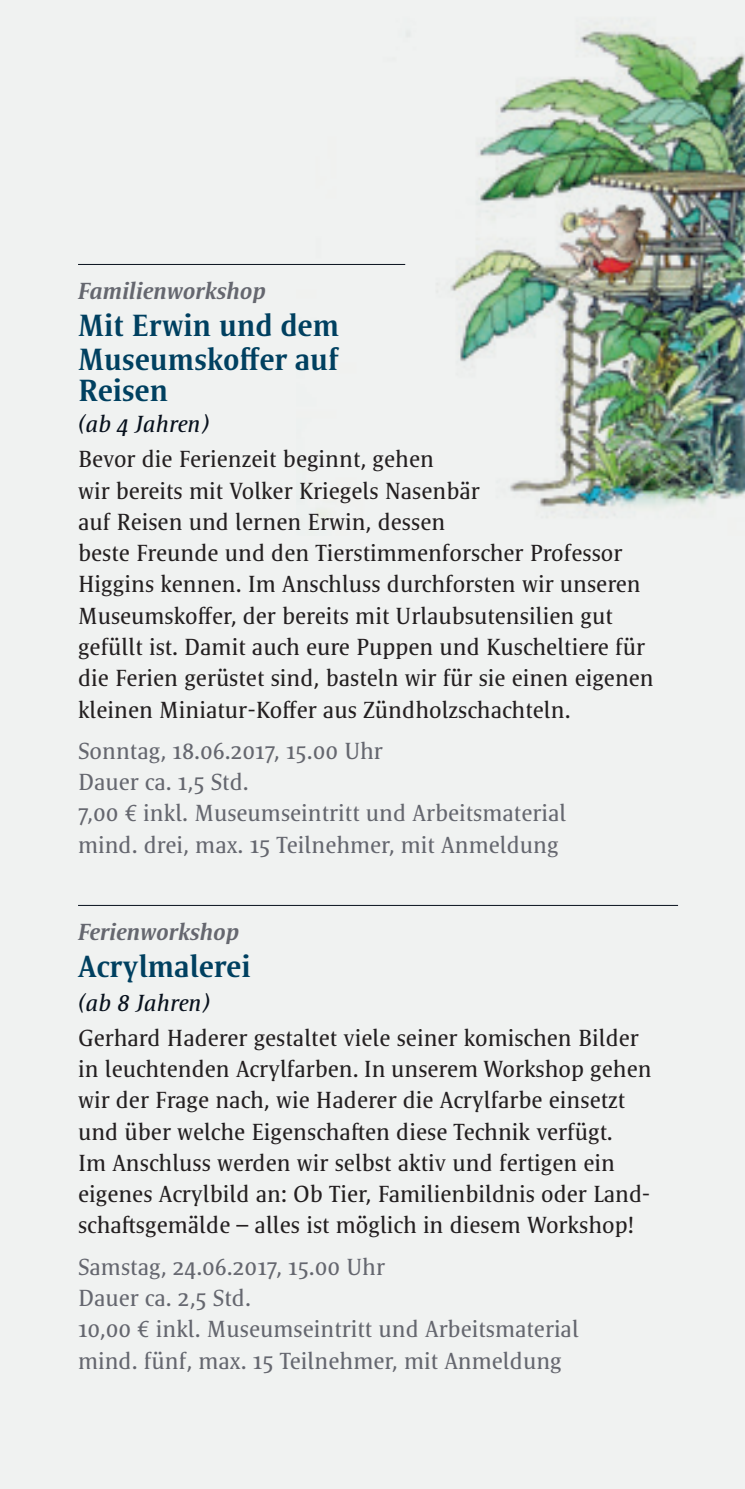
<style>
.page{position:relative;width:745px;height:1489px;background:#fff}
.page>*{position:absolute;margin:0;border:0;box-sizing:border-box;transform-origin:0 0}
.t1{font:500 31.25px/32.5px "Satero Serif LT Pro";color:#004060;text-align:justify}
.t2{font:23.75px/31.2px "Satero Serif LT Pro";color:#231f20}
.t3{font:23.75px/31.2px "Satero Serif LT Pro";color:#65676f}
.t4{font:italic 500 23.75px "Satero Serif LT Pro";color:#65676f}
.t5{font:italic 23.75px "Satero Serif LT Pro";color:#08111d}
</style>
<div class="page">
<div style="left:0;top:0;width:744px;height:1488px;background:#f0f2f1"></div>
<img style="left:296px;top:31px;width:448px;height:486px">
<hr style="left:78px;top:264px;width:327px;height:1px;background:#08111d">
<hr style="left:78px;top:904px;width:599px;height:1px;background:#08111d">
<p class="t4" style="left:78px;top:277px;width:190px">Familienworkshop</p>
<h1 class="t1" style="left:78px;top:309px;width:262px">Mit Erwin und dem Museumskoffer auf Reisen</h1>
<p class="t5" style="left:78px;top:410px;width:133px">(ab 4 Jahren)</p>
<p class="t2" style="left:78px;top:443px;width:577px">Bevor die Ferienzeit beginnt, gehen<br>wir bereits mit Volker Kriegels Nasenbär<br>auf Reisen und lernen Erwin, dessen<br>beste Freunde und den Tierstimmenforscher Professor Higgins kennen. Im Anschluss durchforsten wir unseren Museumskoffer, der bereits mit Urlaubsutensilien gut gefüllt ist. Damit auch eure Puppen und Kuscheltiere für die Ferien gerüstet sind, basteln wir für sie einen eigenen kleinen Miniatur-Koffer aus Zündholzschachteln.</p>
<p class="t3" style="left:78px;top:734px;width:489px">Sonntag, 18.06.2017, 15.00 Uhr<br>Dauer ca. 1,5 Std.<br>7,00 € inkl. Museumseintritt und Arbeitsmaterial mind. drei, max. 15 Teilnehmer, mit Anmeldung</p>
<p class="t4" style="left:78px;top:917px;width:163px">Ferienworkshop</p>
<h1 class="t1" style="left:78px;top:950px;width:174px">Acrylmalerei</h1>
<p class="t5" style="left:78px;top:989px;width:134px">(ab 8 Jahren)</p>
<p class="t2" style="left:78px;top:1021px;width:574px">Gerhard Haderer gestaltet viele seiner komischen Bilder in leuchtenden Acrylfarben. In unserem Workshop gehen wir der Frage nach, wie Haderer die Acrylfarbe einsetzt und über welche Eigenschaften diese Technik verfügt.<br>Im Anschluss werden wir selbst aktiv und fertigen ein eigenes Acrylbild an: Ob Tier, Familienbildnis oder Land&shy;schaftsgemälde – alles ist möglich in diesem Workshop!</p>
<p class="t3" style="left:78px;top:1250px;width:502px">Samstag, 24.06.2017, 15.00 Uhr<br>Dauer ca. 2,5 Std.<br>10,00 € inkl. Museumseintritt und Arbeitsmaterial mind. fünf, max. 15 Teilnehmer, mit Anmeldung</p>
</div>
